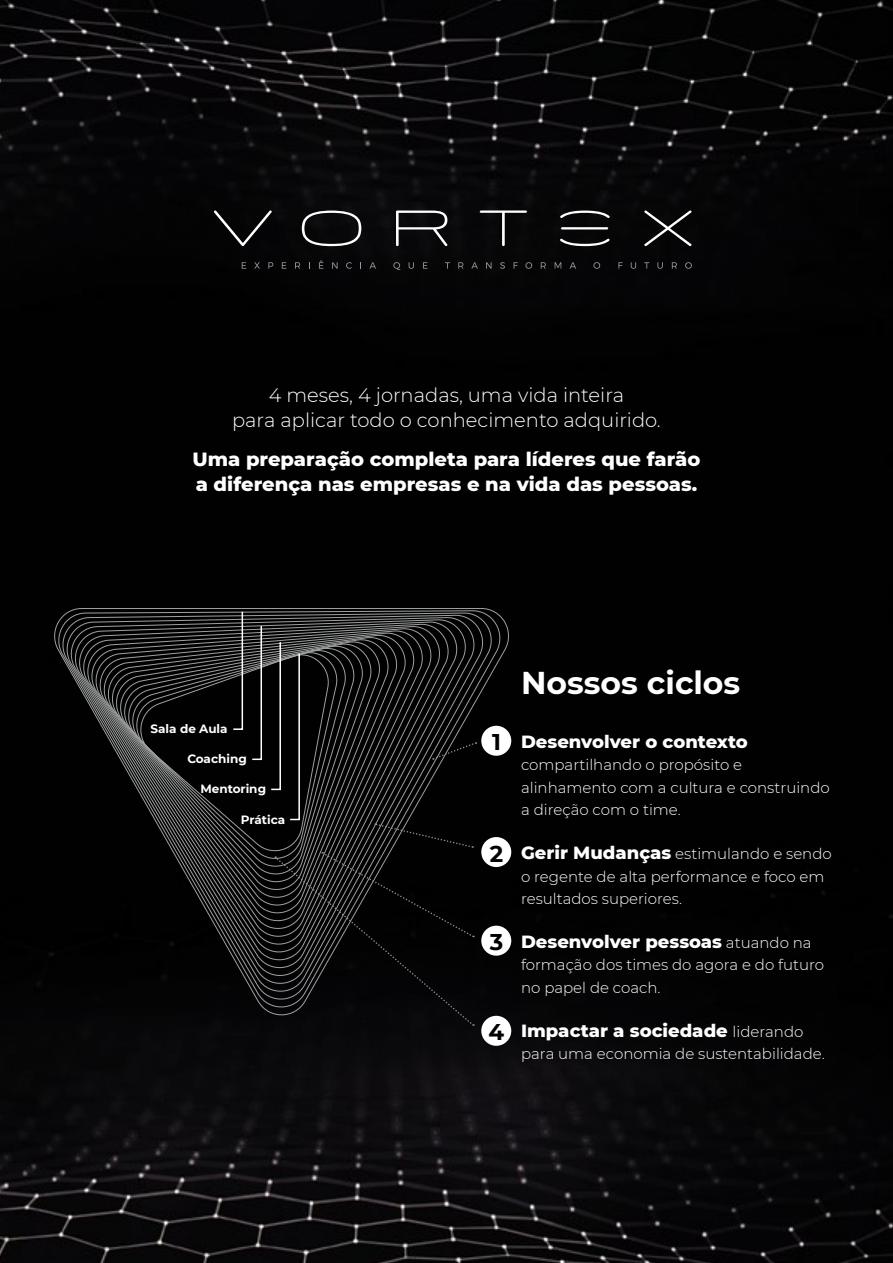
<style>
.page{position:relative;width:893px;height:1263px;background:#fff}
.page>*{position:absolute;margin:0;border:0;box-sizing:border-box;transform-origin:0 0}
.t1{font:700 31.5px "Montserrat";color:#fff}
.t2{font:700 22.8px "Montserrat";color:#000}
.t3{font:800 19.5px/25.5px "Montserrat";color:#fff}
.t4{font:300 19.5px/25.5px "Montserrat";color:#fff;text-align:center}
.t5{font:800 18px "Montserrat";color:#fff}
.t6{font:300 15px/22.5px "Montserrat";color:#fff}
.t7{font:700 12px "Montserrat";color:#fff}
.s1{font-weight:800;font-size:18px}
.s2{font-weight:300;font-size:15px}
</style>
<div class="page">
<img style="left:0;top:0;width:893px;height:1263px">
<svg style="left:214px;top:210px;width:58px;height:36px;background:#1e1e1f"></svg>
<svg style="left:302px;top:211px;width:59px;height:35px;background:#323233"></svg>
<svg style="left:396px;top:210px;width:51px;height:36px;background:#3b3b3d"></svg>
<svg style="left:480px;top:210px;width:47px;height:36px;background:#242425"></svg>
<svg style="left:560px;top:211px;width:50px;height:35px;background:#353536"></svg>
<svg style="left:644px;top:210px;width:47px;height:36px;background:#2d2d2d"></svg>
<svg style="left:242px;top:262px;width:4px;height:7px"></svg>
<svg style="left:254px;top:262px;width:6px;height:7px"></svg>
<svg style="left:268px;top:262px;width:5px;height:7px"></svg>
<svg style="left:282px;top:262px;width:4px;height:7px"></svg>
<svg style="left:295px;top:262px;width:5px;height:7px"></svg>
<svg style="left:319px;top:260px;width:4px;height:9px"></svg>
<svg style="left:332px;top:262px;width:6px;height:7px"></svg>
<svg style="left:346px;top:262px;width:6px;height:7px"></svg>
<svg style="left:369px;top:262px;width:7px;height:7px"></svg>
<svg style="left:393px;top:262px;width:7px;height:8px"></svg>
<svg style="left:409px;top:262px;width:5px;height:7px"></svg>
<svg style="left:423px;top:262px;width:4px;height:7px"></svg>
<svg style="left:445px;top:262px;width:5px;height:7px"></svg>
<svg style="left:458px;top:262px;width:5px;height:7px"></svg>
<svg style="left:471px;top:262px;width:7px;height:7px"></svg>
<svg style="left:486px;top:262px;width:5px;height:7px"></svg>
<svg style="left:500px;top:262px;width:5px;height:7px"></svg>
<svg style="left:514px;top:262px;width:4px;height:7px"></svg>
<svg style="left:525px;top:262px;width:7px;height:7px"></svg>
<svg style="left:541px;top:262px;width:5px;height:7px"></svg>
<svg style="left:555px;top:262px;width:6px;height:7px"></svg>
<svg style="left:570px;top:262px;width:6px;height:7px"></svg>
<svg style="left:593px;top:262px;width:7px;height:7px"></svg>
<svg style="left:618px;top:262px;width:5px;height:7px"></svg>
<svg style="left:631px;top:262px;width:5px;height:7px"></svg>
<svg style="left:644px;top:262px;width:5px;height:7px"></svg>
<svg style="left:657px;top:262px;width:6px;height:7px"></svg>
<svg style="left:672px;top:262px;width:5px;height:7px"></svg>
<svg style="left:685px;top:262px;width:7px;height:7px"></svg>
<svg style="left:47px;top:608px;width:468px;height:412px;background:#0c0c0d"></svg>
<div style="left:51px;top:610px;width:455px;height:402px;background:#010101"></div>
<div style="left:56px;top:611px;width:442px;height:393px;background:#010101"></div>
<svg style="left:60px;top:613px;width:429px;height:383px;background:#070707"></svg>
<svg style="left:64px;top:615px;width:416px;height:374px;background:#0f0f0f"></svg>
<div style="left:481px;top:726px;width:30px;height:30px;background:#fff;border-radius:50%"></div>
<div style="left:481px;top:837px;width:30px;height:30px;background:#fff;border-radius:50%"></div>
<div style="left:481px;top:926px;width:30px;height:30px;background:#fff;border-radius:50%"></div>
<div style="left:481px;top:1016px;width:30px;height:30px;background:#fff;border-radius:50%"></div>
<svg style="left:134px;top:610px;width:342px;height:416px;background:#171718"></svg>
<h3 class="t4" style="left:232px;top:381px;width:430px">4 meses, 4 jornadas, uma vida inteira<br>para aplicar todo o conhecimento adquirido.</h3>
<h3 class="t3" style="left:192px;top:445px;width:510px">Uma preparação completa para líderes que farão a diferença nas empresas e na vida das pessoas.</h3>
<p class="t7" style="left:151px;top:720px;width:79px">Sala de Aula</p>
<p class="t7" style="left:187px;top:750px;width:61px">Coaching</p>
<p class="t7" style="left:200px;top:780px;width:67px">Mentoring</p>
<p class="t7" style="left:241px;top:811px;width:46px">Prática</p>
<h2 class="t2" style="left:492px;top:726px;width:10px">1</h2>
<h2 class="t2" style="left:490px;top:837px;width:15px">2</h2>
<h2 class="t2" style="left:490px;top:926px;width:15px">3</h2>
<h2 class="t2" style="left:489px;top:1016px;width:17px">4</h2>
<h1 class="t1" style="left:521px;top:660px;width:221px">Nossos ciclos</h1>
<p class="t5" style="left:521px;top:728px;width:228px">Desenvolver o contexto</p>
<p class="t6" style="left:521px;top:753px;width:310px">compartilhando o propósito e alinhamento com a cultura e construindo a direção com o time.</p>
<p class="t6" style="left:521px;top:842px;width:312px"><span class="s1">Gerir Mudanças</span> estimulando e sendo o regente de alta performance e foco em resultados superiores.</p>
<p class="t5" style="left:521px;top:928px;width:292px">Desenvolver pessoas <span class="s2">atuando na</span></p>
<p class="t6" style="left:521px;top:953px;width:305px">formação dos times do agora e do futuro no papel de coach.</p>
<p class="t5" style="left:521px;top:1017px;width:284px">Impactar a sociedade <span class="s2">liderando</span></p>
<p class="t6" style="left:521px;top:1042px;width:305px">para uma economia de sustentabilidade.</p>
</div>
